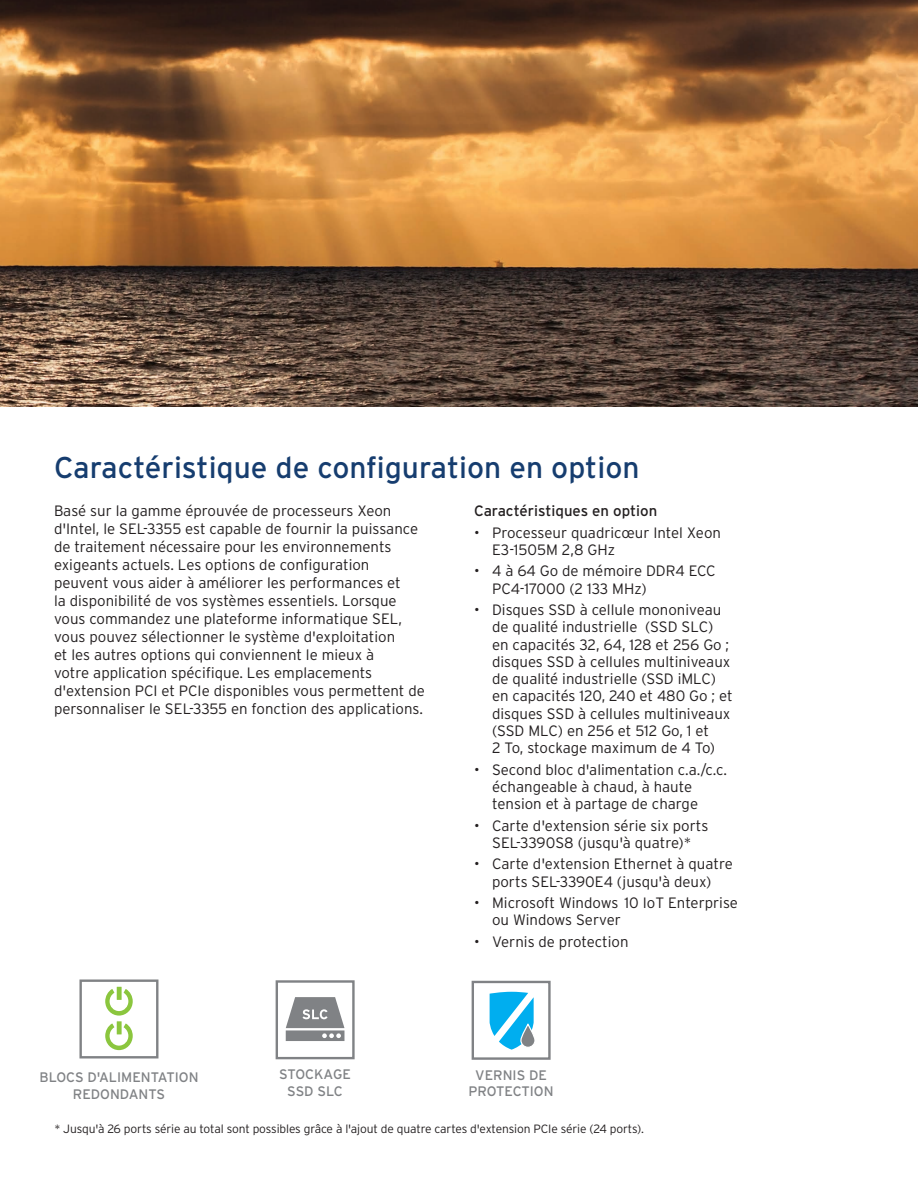
<style>
.page{position:relative;width:918px;height:1188px;background:#fff}
.page>*{position:absolute;margin:0;border:0;box-sizing:border-box;transform-origin:0 0}
.t1{font:30px "Interstate Poly";color:#163d6f}
.t2{font:300 15px/17.2px "Interstate Poly";color:#231f20}
.t3{font:15px "Interstate Poly";color:#231f20}
.t4{font:13.8px/16.5px "Interstate Poly";color:#808285;text-align:center}
.t5{font:300 12px "Interstate Poly";letter-spacing:-.01em;color:#231f20}
</style>
<div class="page">
<img style="left:0;top:0;width:918px;height:406px">
<div style="left:276px;top:980px;width:79px;height:79px;border:2px solid #808285"></div>
<svg style="left:286px;top:997px;width:58px;height:44px"></svg>
<div style="left:472px;top:981px;width:79px;height:79px;border:2px solid #808285"></div>
<svg style="left:490px;top:992px;width:44px;height:58px"></svg>
<svg style="left:521px;top:1024px;width:14px;height:23px"></svg>
<div style="left:520px;top:1024px;width:16px;height:24px;border:1px solid #fff;border-radius:7px"></div>
<div style="left:117px;top:987px;width:5px;height:13px;background:#8bc63e"></div>
<svg style="left:105px;top:989px;width:28px;height:61px"></svg>
<div style="left:117px;top:1021px;width:5px;height:13px;background:#8bc63e"></div>
<div style="left:79px;top:979px;width:79px;height:79px;border:2px solid #808285"></div>
<h1 class="t1" style="left:54px;top:446px;width:587px">Caractéristique de configuration en option</h1>
<p class="t3" style="left:474px;top:500px;width:185px">Caractéristiques en option</p>
<p class="t2" style="left:492px;top:523px;width:230px;text-indent:-18px">• Processeur quadricœur Intel Xeon<br>E3-1505M 2,8 GHz</p>
<p class="t2" style="left:492px;top:562px;width:225px;text-indent:-18px">• 4 à 64 Go de mémoire DDR4 ECC<br>PC4-17000 (2 133 MHz)</p>
<p class="t2" style="left:492px;top:600px;width:242px;text-indent:-18px">• Disques SSD à cellule mononiveau de qualité industrielle (SSD SLC) en capacités 32, 64, 128 et 256 Go ; disques SSD à cellules multiniveaux de qualité industrielle (SSD iMLC) en capacités 120, 240 et 480 Go ; et disques SSD à cellules multiniveaux (SSD MLC) en 256 et 512 Go, 1 et<br>2 To, stockage maximum de 4 To)</p>
<p class="t2" style="left:492px;top:760px;width:237px;text-indent:-18px">• Second bloc d'alimentation c.a./c.c. échangeable à chaud, à haute tension et à partage de charge</p>
<p class="t2" style="left:474px;top:816px;width:236px;text-align:center">• Carte d'extension série six ports<br>SEL-3390S8 (jusqu'à quatre)*</p>
<p class="t2" style="left:474px;top:855px;width:260px;text-align:center">• Carte d'extension Ethernet à quatre ports SEL-3390E4 (jusqu'à deux)</p>
<p class="t2" style="left:492px;top:893px;width:247px;text-indent:-18px">• Microsoft Windows 10 IoT Enterprise ou Windows Server</p>
<p class="t2" style="left:474px;top:932px;width:156px">• Vernis de protection</p>
<p class="t2" style="left:54px;top:501px;width:372px;line-height:18px">Basé sur la gamme éprouvée de processeurs Xeon d'Intel, le SEL-3355 est capable de fournir la puissance de traitement nécessaire pour les environnements exigeants actuels. Les options de configuration peuvent vous aider à améliorer les performances et<br>la disponibilité de vos systèmes essentiels. Lorsque vous commandez une plateforme informatique SEL, vous pouvez sélectionner le système d'exploitation<br>et les autres options qui conviennent le mieux à<br>votre application spécifique. Les emplacements d'extension PCI et PCIe disponibles vous permettent de personnaliser le SEL-3355 en fonction des applications.</p>
<p class="t4" style="left:39px;top:1069px;width:161px">BLOCS D'ALIMENTATION<br>REDONDANTS</p>
<p class="t4" style="left:279px;top:1066px;width:73px">STOCKAGE<br>SSD SLC</p>
<p class="t4" style="left:469px;top:1066px;width:87px">VERNIS DE<br>PROTECTION</p>
<p class="t5" style="left:54px;top:1120px;width:591px">* Jusqu'à 26 ports série au total sont possibles grâce à l'ajout de quatre cartes d'extension PCIe série (24 ports).</p>
</div>
